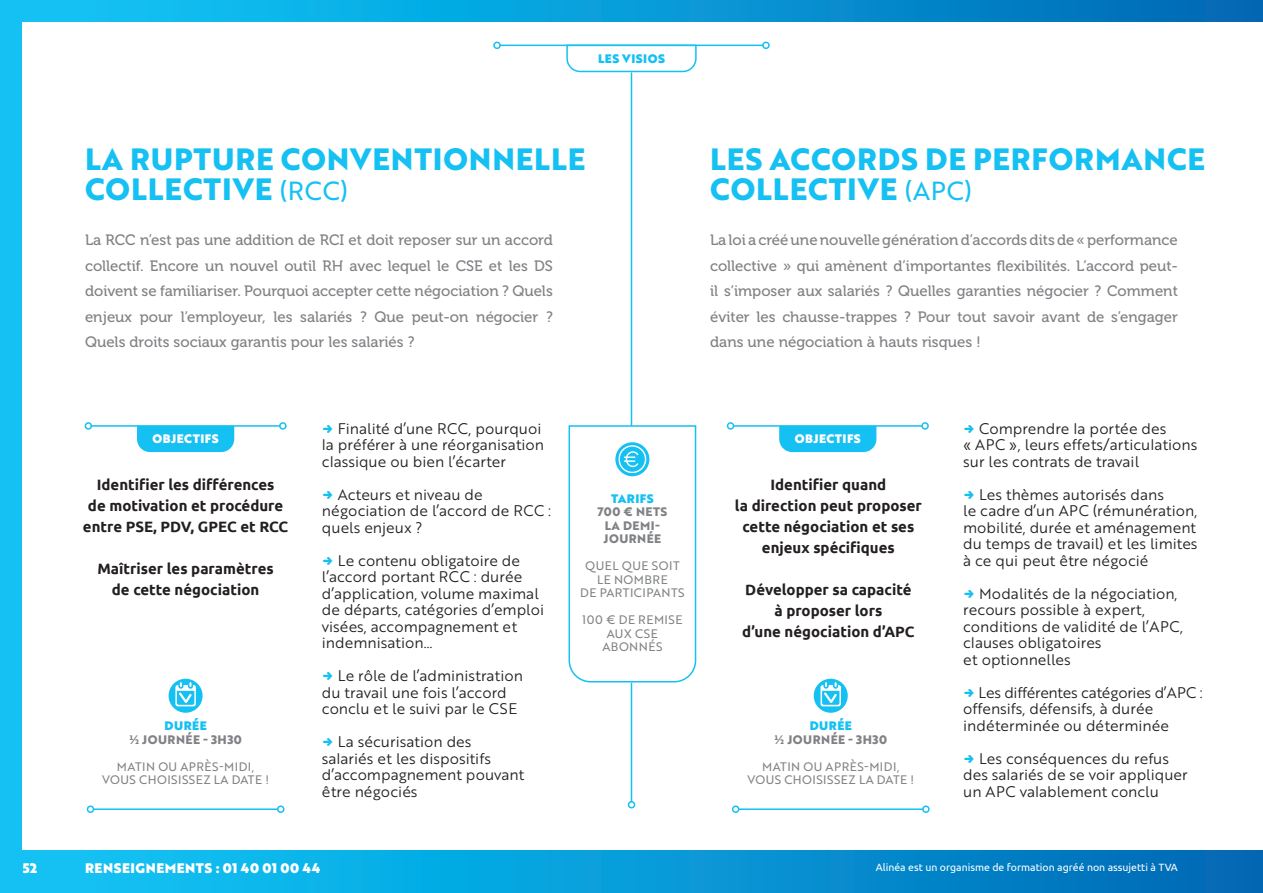
<style>
.page{position:relative;width:1263px;height:893px;background:#fff}
.page>*{position:absolute;margin:0;border:0;box-sizing:border-box;transform-origin:0 0}
.t1{font:700 30px/30px "Brother 1816 Extra";letter-spacing:.03em;color:#15c0f2}
.t2{font:15px/16.5px "Brother 1816 Book";color:#231f20}
.t3{font:15px/25.5px "Museo 500";color:#808285;text-align:justify}
.t4{font:700 15px/21px "Ubuntu";color:#231f20;text-align:center}
.t5{font:13.5px "Brother 1816 Black";letter-spacing:.04em;color:#fff}
.t6{font:12px/13.5px "Brother 1816 Regular";letter-spacing:.04em;color:#808285;text-align:center}
.t7{font:700 12px/13.5px "Brother 1816 Extra";letter-spacing:.04em;color:#808285;text-align:center}
.t8{font:12px "Brother 1816 Black";letter-spacing:.04em;color:#15c0f2}
.t9{font:12px "Brother 1816 Black";letter-spacing:.04em;color:#fff}
.t10{font:10.5px "Ubuntu";color:#fff}
.s1{font-family:"Brother 1816 Regular";font-weight:400;font-size:25.5px}
</style>
<div class="page">
<hr style="left:631px;top:73px;width:1px;height:352px;background:#15c0f2">
<hr style="left:631px;top:683px;width:1px;height:119px;background:#15c0f2">
<div style="left:628px;top:801px;width:7px;height:7px;border:2px solid #15c0f2;border-radius:50%"></div>
<div style="left:21px;top:0;width:1242px;height:21px;background:linear-gradient(to right,#11c9f9,#006ab6)"></div>
<div style="left:21px;top:850px;width:1242px;height:43px;background:linear-gradient(to right,#11c9f9,#006ab6)"></div>
<div style="left:0;top:0;width:21px;height:893px;background:#15c0f2"></div>
<svg style="left:566px;top:44px;width:131px;height:29px"></svg>
<hr style="left:500px;top:45px;width:263px;height:1px;background:#15c0f2">
<div style="left:762px;top:42px;width:8px;height:7px;border:2px solid #15c0f2;border-radius:50%"></div>
<div style="left:493px;top:42px;width:8px;height:7px;border:2px solid #15c0f2;border-radius:50%"></div>
<div style="left:137px;top:427px;width:97px;height:25px;background:#15c0f2"></div>
<hr style="left:91px;top:425px;width:189px;height:2px;background:#15c0f2">
<div style="left:279px;top:422px;width:8px;height:8px;border:2px solid #15c0f2;border-radius:50%"></div>
<div style="left:85px;top:422px;width:7px;height:8px;border:2px solid #15c0f2;border-radius:50%"></div>
<div style="left:779px;top:427px;width:97px;height:25px;background:#15c0f2"></div>
<hr style="left:733px;top:425px;width:189px;height:2px;background:#15c0f2">
<div style="left:921px;top:422px;width:8px;height:8px;border:2px solid #15c0f2;border-radius:50%"></div>
<div style="left:727px;top:422px;width:7px;height:8px;border:2px solid #15c0f2;border-radius:50%"></div>
<hr style="left:93px;top:808px;width:185px;height:2px;background:#15c0f2">
<div style="left:277px;top:805px;width:7px;height:8px;border:2px solid #15c0f2;border-radius:50%"></div>
<div style="left:87px;top:805px;width:7px;height:8px;border:2px solid #15c0f2;border-radius:50%"></div>
<div style="left:169px;top:679px;width:34px;height:34px;background:#15c0f2;border-radius:50%"></div>
<svg style="left:175px;top:681px;width:21px;height:25px"></svg>
<div style="left:814px;top:679px;width:34px;height:34px;background:#15c0f2;border-radius:50%"></div>
<svg style="left:820px;top:681px;width:21px;height:25px"></svg>
<hr style="left:739px;top:808px;width:184px;height:2px;background:#15c0f2">
<div style="left:922px;top:805px;width:8px;height:8px;border:2px solid #15c0f2;border-radius:50%"></div>
<div style="left:732px;top:805px;width:7px;height:8px;border:2px solid #15c0f2;border-radius:50%"></div>
<svg style="left:568px;top:424px;width:129px;height:259px"></svg>
<p class="t8" style="left:598px;top:49px;width:68px">LES VISIOS</p>
<h1 class="t1" style="left:85px;top:144px;width:502px">LA RUPTURE CONVENTIONNELLE<br>COLLECTIVE <span class="s1">(RCC)</span></h1>
<p class="t3" style="left:85px;top:227px;width:469px">La RCC n’est pas une addition de RCI et doit reposer sur un accord collectif. Encore un nouvel outil RH avec lequel le CSE et les DS doivent se familiariser. Pourquoi accepter cette négociation ? Quels enjeux pour l’employeur, les salariés ? Que peut-on négocier ?<br>Quels droits sociaux garantis pour les salariés ?</p>
<h1 class="t1" style="left:710px;top:144px;width:496px">LES ACCORDS DE PERFORMANCE<br>COLLECTIVE <span class="s1">(APC)</span></h1>
<p class="t3" style="left:710px;top:227px;width:469px">La loi a créé une nouvelle génération d’accords dits de « performance collective » qui amènent d’importantes flexibilités. L’accord peut&shy;il s’imposer aux salariés ? Quelles garanties négocier ? Comment éviter les chausse-trappes ? Pour tout savoir avant de s’engager dans une négociation à hauts risques !</p>
<p class="t9" style="left:153px;top:429px;width:68px">OBJECTIFS</p>
<p class="t2" style="left:322px;top:420px;width:224px;text-indent:16px">Finalité d’une RCC, pourquoi la préférer à une réorganisation classique ou bien l’écarter</p>
<p class="t2" style="left:322px;top:486px;width:231px;text-indent:16px">Acteurs et niveau de négociation de l’accord de RCC : quels enjeux ?</p>
<p class="t2" style="left:322px;top:552px;width:224px;text-indent:16px">Le contenu obligatoire de l’accord portant RCC : durée d’application, volume maximal de départs, catégories d’emploi visées, accompagnement et indemnisation…</p>
<p class="t2" style="left:322px;top:667px;width:203px;text-indent:16px">Le rôle de l’administration du travail une fois l’accord conclu et le suivi par le CSE</p>
<p class="t2" style="left:322px;top:733px;width:204px;text-indent:16px">La sécurisation des salariés et les dispositifs d’accompagnement pouvant être négociés</p>
<p class="t4" style="left:83px;top:474px;width:207px">Identifier les différences<br>de motivation et procédure entre PSE, PDV, GPEC et RCC</p>
<p class="t4" style="left:98px;top:558px;width:178px">Maîtriser les paramètres de cette négociation</p>
<p class="t8" style="left:165px;top:716px;width:44px">DURÉE</p>
<p class="t7" style="left:129px;top:732px;width:114px">½ JOURNÉE - 3H30</p>
<p class="t6" style="left:102px;top:759px;width:168px">MATIN OU APRÈS-MIDI,<br>VOUS CHOISISSEZ LA DATE !</p>
<p class="t8" style="left:611px;top:489px;width:44px">TARIFS</p>
<p class="t7" style="left:597px;top:505px;width:71px">700 € NETS<br>LA DEMI-<br>JOURNÉE</p>
<p class="t6" style="left:580px;top:558px;width:106px">QUEL QUE SOIT<br>LE NOMBRE<br>DE PARTICIPANTS</p>
<p class="t6" style="left:582px;top:612px;width:102px">100 € DE REMISE<br>AUX CSE<br>ABONNÉS</p>
<p class="t9" style="left:795px;top:429px;width:68px">OBJECTIFS</p>
<p class="t2" style="left:963px;top:420px;width:236px;text-indent:16px">Comprendre la portée des<br>« APC », leurs effets/articulations sur les contrats de travail</p>
<p class="t2" style="left:963px;top:486px;width:236px;text-indent:16px">Les thèmes autorisés dans<br>le cadre d’un APC (rémunération, mobilité, durée et aménagement du temps de travail) et les limites à ce qui peut être négocié</p>
<p class="t2" style="left:963px;top:585px;width:221px;text-indent:16px">Modalités de la négociation, recours possible à expert, conditions de validité de l’APC, clauses obligatoires<br>et optionnelles</p>
<p class="t2" style="left:963px;top:684px;width:241px;text-indent:15px">Les différentes catégories d’APC : offensifs, défensifs, à durée indéterminée ou déterminée</p>
<p class="t2" style="left:963px;top:750px;width:226px;text-indent:16px">Les conséquences du refus des salariés de se voir appliquer un APC valablement conclu</p>
<p class="t4" style="left:735px;top:474px;width:189px">Identifier quand<br>la direction peut proposer cette négociation et ses enjeux spécifiques</p>
<p class="t4" style="left:742px;top:579px;width:174px">Développer sa capacité à proposer lors<br>d’une négociation d’APC</p>
<p class="t8" style="left:810px;top:716px;width:44px">DURÉE</p>
<p class="t7" style="left:774px;top:732px;width:114px">½ JOURNÉE - 3H30</p>
<p class="t6" style="left:747px;top:759px;width:168px">MATIN OU APRÈS-MIDI,<br>VOUS CHOISISSEZ LA DATE !</p>
<p class="t5" style="left:23px;top:858px;width:16px">52</p>
<p class="t5" style="left:85px;top:858px;width:237px">RENSEIGNEMENTS : 01 40 01 00 44</p>
<p class="t10" style="left:876px;top:861px;width:303px">Alinéa est un organisme de formation agréé non assujetti à TVA</p>
</div>
